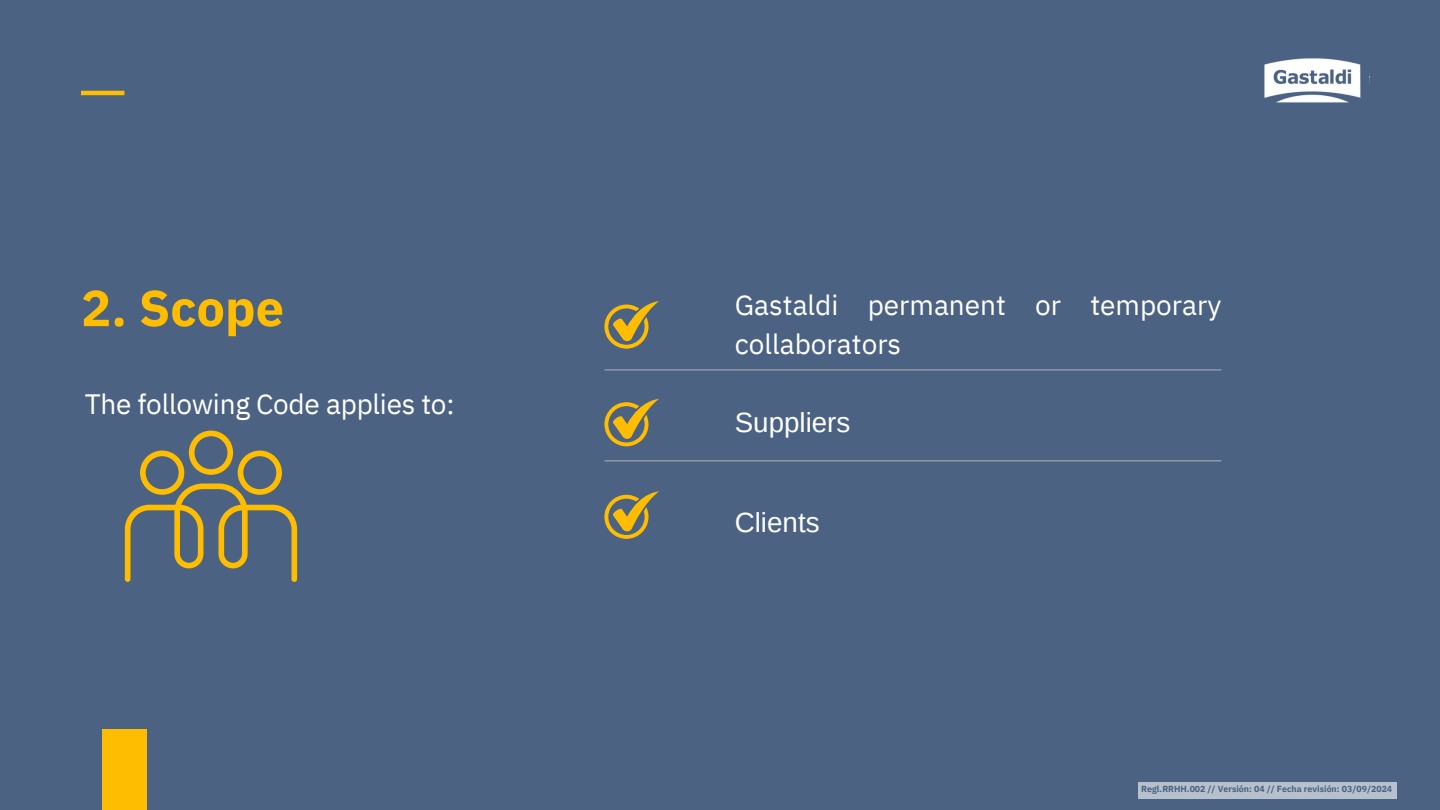
<style>
.page{position:relative;width:1440px;height:810px;background:#4b6282}
.page>*{position:absolute;margin:0;border:0;box-sizing:border-box;transform-origin:0 0}
.t1{font:700 50.5px "IBM Plex Sans";color:#febd00}
.t2{font:28px/39px "IBM Plex Sans";color:#fff}
.t3{font:27.8px "Arimo";color:#fff}
.t4{font:700 8.8px "IBM Plex Sans";color:#4b6282}
</style>
<div class="page">
<hr style="left:81px;top:91px;width:43px;height:4px;background:#febd00">
<div style="left:103px;top:729px;width:44px;height:81px;background:#febd00"></div>
<hr style="left:605px;top:370px;width:616px;height:1px;background:#b4b4b4">
<hr style="left:605px;top:461px;width:616px;height:1px;background:#b4b4b4">
<svg style="left:604px;top:301px;width:55px;height:47px"></svg>
<svg style="left:604px;top:399px;width:55px;height:47px"></svg>
<svg style="left:604px;top:491px;width:55px;height:48px"></svg>
<svg style="left:125px;top:431px;width:172px;height:151px"></svg>
<div style="left:1138px;top:782px;width:259px;height:17px;background:#b7c0cd"></div>
<img style="left:1264px;top:58px;width:97px;height:45px">
<p class="t1" style="left:81px;top:274px;width:205px">2. Scope</p>
<p class="t2" style="left:85px;top:384px;width:371px">The following Code applies to:</p>
<p class="t2" style="left:735px;top:285px;width:488px">Gastaldi permanent or temporary collaborators</p>
<h1 class="t3" style="left:735px;top:407px;width:117px">Suppliers</h1>
<h2 class="t3" style="left:735px;top:507px;width:86px">Clients</h2>
<p class="t4" style="left:1141px;top:783px;width:253px">Regl.RRHH.002 // Versión: 04 // Fecha revisión: 03/09/2024</p>
</div>
